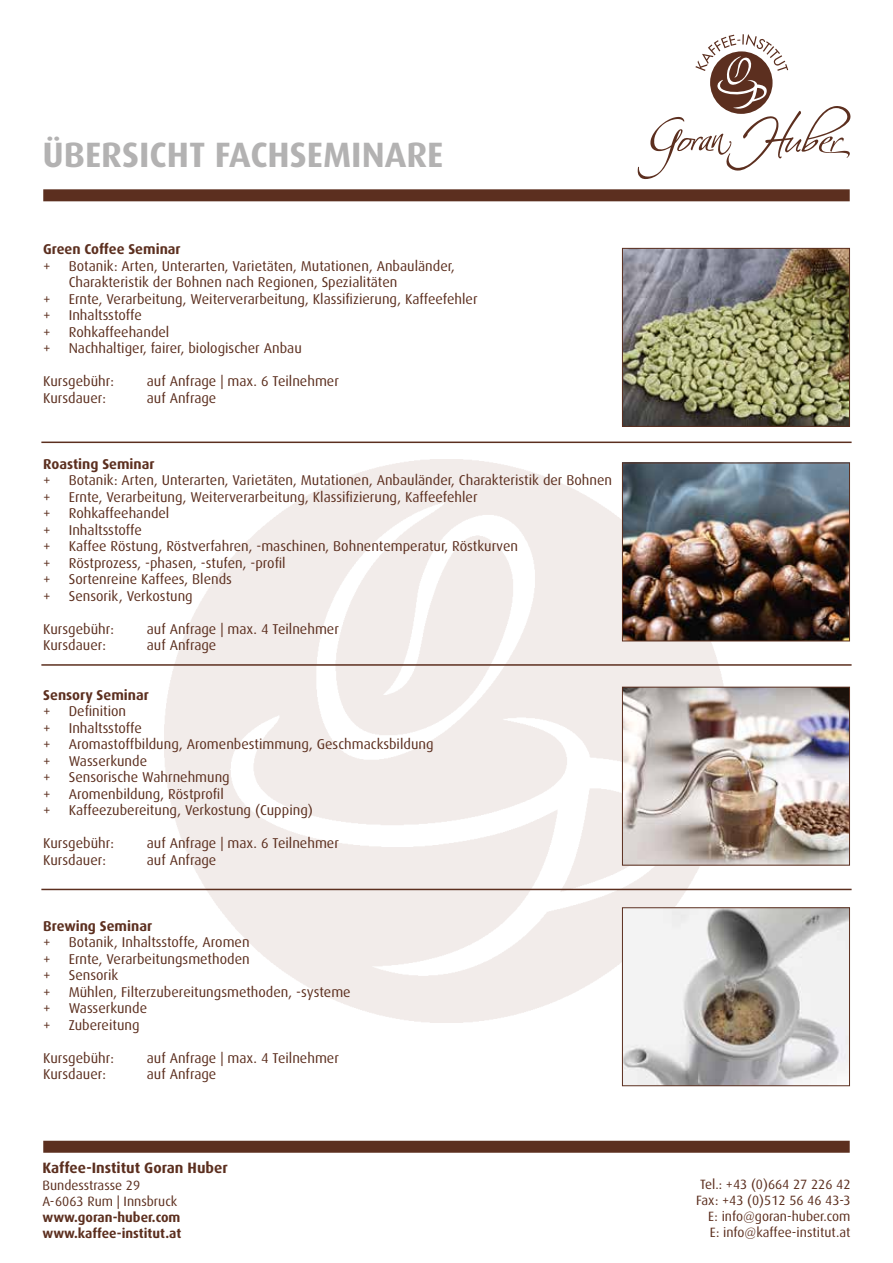
<style>
.page{position:relative;width:893px;height:1263px;background:#fff}
.page>*{position:absolute;margin:0;border:0;box-sizing:border-box;transform-origin:0 0}
.t1{font:700 35.25px "Dax";color:#b3b2b2}
.t2{font:700 15px "Dax";color:#5c2f1f}
.t3{font:14.25px/16.5px "Dax";color:#5c2f1f}
.t4{font:700 14.25px "Dax";color:#5c2f1f}
.t5{font:13.5px/16.2px "Dax";color:#5c2f1f}
.t6{font:700 13.5px/16.2px "Dax";color:#5c2f1f}
</style>
<div class="page">
<svg style="left:638px;top:34px;width:212px;height:145px"></svg>
<div style="left:43px;top:1141px;width:807px;height:12px;background:#5c2f1f"></div>
<div style="left:43px;top:189px;width:807px;height:12px;background:#5c2f1f"></div>
<img style="left:165px;top:459px;width:563px;height:564px">
<img style="left:624px;top:250px;width:224px;height:175px">
<div style="left:622px;top:248px;width:228px;height:179px;border:1px solid #5c2f1f"></div>
<img style="left:624px;top:689px;width:224px;height:174px">
<div style="left:622px;top:687px;width:228px;height:178px;border:1px solid #5c2f1f"></div>
<img style="left:624px;top:465px;width:224px;height:174px">
<div style="left:622px;top:463px;width:228px;height:178px;border:1px solid #5c2f1f"></div>
<hr style="left:41px;top:442px;width:811px;height:1px;background:#5c2f1f">
<hr style="left:41px;top:664px;width:811px;height:2px;background:#5c2f1f">
<hr style="left:41px;top:889px;width:811px;height:1px;background:#5c2f1f">
<img style="left:624px;top:909px;width:224px;height:175px">
<div style="left:622px;top:907px;width:228px;height:179px;border:1px solid #5c2f1f"></div>
<h1 class="t1" style="left:43px;top:135px;width:402px">ÜBERSICHT FACHSEMINARE</h1>
<p class="t4" style="left:43px;top:241px;width:139px">Green Coffee Seminar</p>
<p class="t3" style="left:43px;top:257px;width:9px">+</p>
<p class="t3" style="left:69px;top:257px;width:388px">Botanik: Arten, Unterarten, Varietäten, Mutationen, Anbauländer,<br>Charakteristik der Bohnen nach Regionen, Spezialitäten</p>
<p class="t3" style="left:43px;top:290px;width:9px">+</p>
<p class="t3" style="left:69px;top:290px;width:410px">Ernte, Verarbeitung, Weiterverarbeitung, Klassifizierung, Kaffeefehler</p>
<p class="t3" style="left:43px;top:307px;width:9px">+</p>
<p class="t3" style="left:69px;top:307px;width:75px">Inhaltsstoffe</p>
<p class="t3" style="left:43px;top:323px;width:9px">+</p>
<p class="t3" style="left:69px;top:323px;width:102px">Rohkaffeehandel</p>
<p class="t3" style="left:43px;top:340px;width:9px">+</p>
<p class="t3" style="left:69px;top:340px;width:235px">Nachhaltiger, fairer, biologischer Anbau</p>
<p class="t3" style="left:43px;top:373px;width:72px">Kursgebühr:</p>
<p class="t3" style="left:147px;top:373px;width:194px">auf Anfrage | max. 6 Teilnehmer</p>
<p class="t3" style="left:43px;top:389px;width:64px">Kursdauer:</p>
<p class="t3" style="left:147px;top:389px;width:71px">auf Anfrage</p>
<p class="t4" style="left:43px;top:456px;width:113px">Roasting Seminar</p>
<p class="t3" style="left:43px;top:472px;width:9px">+</p>
<p class="t3" style="left:69px;top:472px;width:545px">Botanik: Arten, Unterarten, Varietäten, Mutationen, Anbauländer, Charakteristik der Bohnen</p>
<p class="t3" style="left:43px;top:488px;width:9px">+</p>
<p class="t3" style="left:69px;top:488px;width:410px">Ernte, Verarbeitung, Weiterverarbeitung, Klassifizierung, Kaffeefehler</p>
<p class="t3" style="left:43px;top:505px;width:9px">+</p>
<p class="t3" style="left:69px;top:505px;width:102px">Rohkaffeehandel</p>
<p class="t3" style="left:43px;top:522px;width:9px">+</p>
<p class="t3" style="left:69px;top:522px;width:75px">Inhaltsstoffe</p>
<p class="t3" style="left:43px;top:538px;width:9px">+</p>
<p class="t3" style="left:69px;top:538px;width:451px">Kaffee Röstung, Röstverfahren, -maschinen, Bohnentemperatur, Röstkurven</p>
<p class="t3" style="left:43px;top:555px;width:9px">+</p>
<p class="t3" style="left:69px;top:555px;width:218px">Röstprozess, -phasen, -stufen, -profil</p>
<p class="t3" style="left:43px;top:571px;width:9px">+</p>
<p class="t3" style="left:69px;top:571px;width:165px">Sortenreine Kaffees, Blends</p>
<p class="t3" style="left:43px;top:588px;width:9px">+</p>
<p class="t3" style="left:69px;top:588px;width:126px">Sensorik, Verkostung</p>
<p class="t3" style="left:43px;top:621px;width:72px">Kursgebühr:</p>
<p class="t3" style="left:147px;top:621px;width:194px">auf Anfrage | max. 4 Teilnehmer</p>
<p class="t3" style="left:43px;top:637px;width:64px">Kursdauer:</p>
<p class="t3" style="left:147px;top:637px;width:71px">auf Anfrage</p>
<p class="t4" style="left:43px;top:687px;width:107px">Sensory Seminar</p>
<p class="t3" style="left:43px;top:703px;width:9px">+</p>
<p class="t3" style="left:69px;top:703px;width:59px">Definition</p>
<p class="t3" style="left:43px;top:720px;width:9px">+</p>
<p class="t3" style="left:69px;top:720px;width:75px">Inhaltsstoffe</p>
<p class="t3" style="left:43px;top:736px;width:9px">+</p>
<p class="t3" style="left:69px;top:736px;width:366px">Aromastoffbildung, Aromenbestimmung, Geschmacksbildung</p>
<p class="t3" style="left:43px;top:753px;width:9px">+</p>
<p class="t3" style="left:69px;top:753px;width:80px">Wasserkunde</p>
<p class="t3" style="left:43px;top:769px;width:9px">+</p>
<p class="t3" style="left:69px;top:769px;width:162px">Sensorische Wahrnehmung</p>
<p class="t3" style="left:43px;top:786px;width:9px">+</p>
<p class="t3" style="left:69px;top:786px;width:157px">Aromenbildung, Röstprofil</p>
<p class="t3" style="left:43px;top:802px;width:9px">+</p>
<p class="t3" style="left:69px;top:802px;width:246px">Kaffeezubereitung, Verkostung (Cupping)</p>
<p class="t3" style="left:43px;top:835px;width:72px">Kursgebühr:</p>
<p class="t3" style="left:147px;top:835px;width:194px">auf Anfrage | max. 6 Teilnehmer</p>
<p class="t3" style="left:43px;top:852px;width:64px">Kursdauer:</p>
<p class="t3" style="left:147px;top:852px;width:71px">auf Anfrage</p>
<p class="t4" style="left:43px;top:918px;width:110px">Brewing Seminar</p>
<p class="t3" style="left:43px;top:934px;width:9px">+</p>
<p class="t3" style="left:69px;top:934px;width:182px">Botanik, Inhaltsstoffe, Aromen</p>
<p class="t3" style="left:43px;top:951px;width:9px">+</p>
<p class="t3" style="left:69px;top:951px;width:182px">Ernte, Verarbeitungsmethoden</p>
<p class="t3" style="left:43px;top:967px;width:9px">+</p>
<p class="t3" style="left:69px;top:967px;width:51px">Sensorik</p>
<p class="t3" style="left:43px;top:984px;width:9px">+</p>
<p class="t3" style="left:69px;top:984px;width:283px">Mühlen, Filterzubereitungsmethoden, -systeme</p>
<p class="t3" style="left:43px;top:1000px;width:9px">+</p>
<p class="t3" style="left:69px;top:1000px;width:80px">Wasserkunde</p>
<p class="t3" style="left:43px;top:1017px;width:9px">+</p>
<p class="t3" style="left:69px;top:1017px;width:72px">Zubereitung</p>
<p class="t3" style="left:43px;top:1050px;width:72px">Kursgebühr:</p>
<p class="t3" style="left:147px;top:1050px;width:194px">auf Anfrage | max. 4 Teilnehmer</p>
<p class="t3" style="left:43px;top:1066px;width:64px">Kursdauer:</p>
<p class="t3" style="left:147px;top:1066px;width:71px">auf Anfrage</p>
<p class="t2" style="left:43px;top:1160px;width:187px">Kaffee-Institut Goran Huber</p>
<p class="t5" style="left:43px;top:1177px;width:136px">Bundesstrasse 29<br>A-6063 Rum | Innsbruck</p>
<p class="t6" style="left:43px;top:1209px;width:140px">www.goran-huber.com www.kaffee-institut.at</p>
<p class="t5" style="left:696px;top:1176px;width:156px;text-align:right">Tel.: +43 (0)664 27 226 42<br>Fax: +43 (0)512 56 46 43-3<br>E: info@goran-huber.com<br>E: info@kaffee-institut.at</p>
</div>
